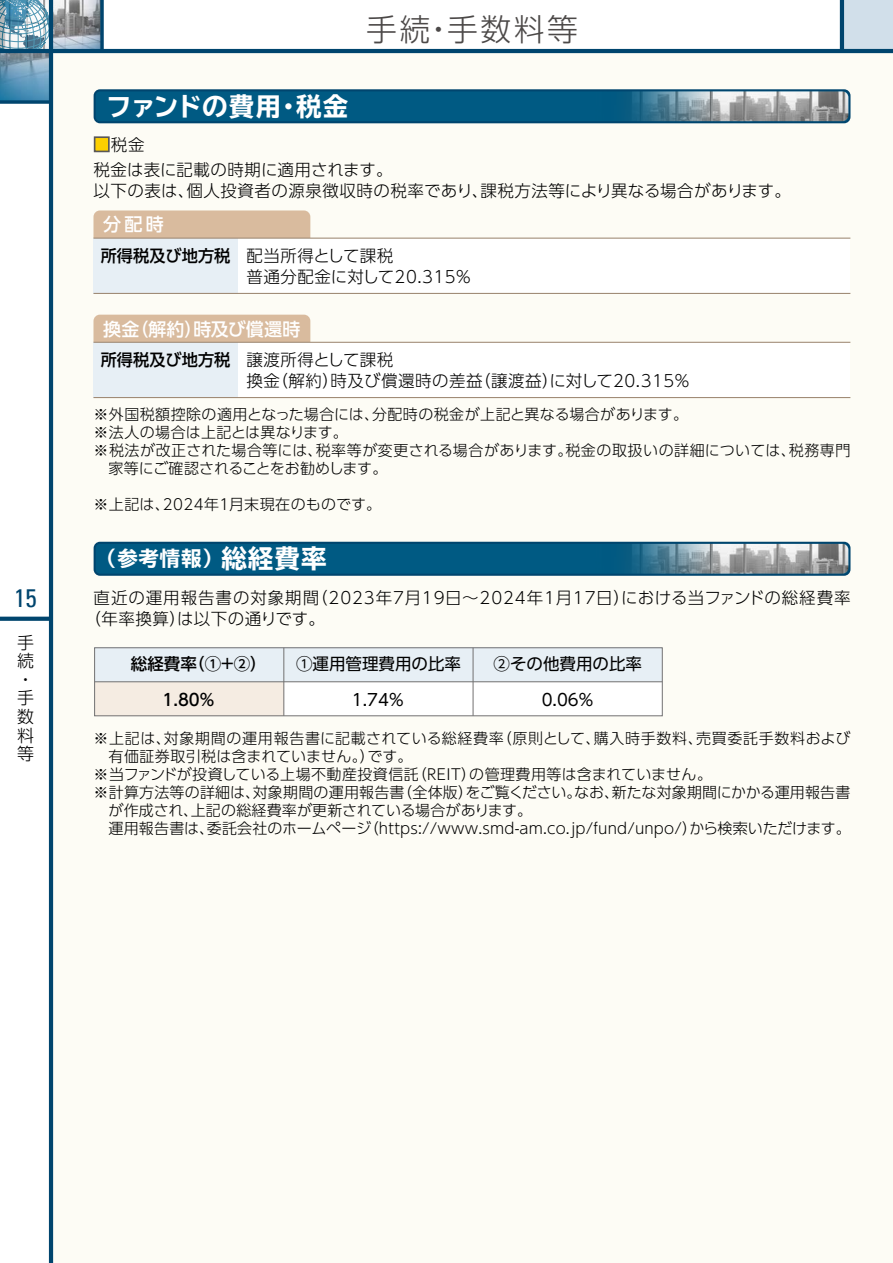
<style>
.page{position:relative;width:893px;height:1263px;background:#fff}
.page>*{position:absolute;margin:0;border:0;box-sizing:border-box;transform-origin:0 0}
.t1{font:300 30.9px "UD Shin Go Pro";letter-spacing:.08em;color:#4c4948}
.t2{font:700 expanded 25.5px "TBUD Go Std";color:#fff}
.t3{font:condensed 25.5px "Univers";color:#00456e}
.t4{font:700 expanded 20.4px "TBUD Go Std";color:#fff}
.t5{font:500 18px "UD Shin Go Pro";letter-spacing:.01em;color:#fff}
.t6{font:300 16.95px/18.6px "UD Shin Go Pro";color:#000}
.t7{font:300 16.5px/21px "UD Shin Go Pro";letter-spacing:.03em;color:#000}
.t8{font:300 16.5px/21px "UD Shin Go Pro";letter-spacing:.055em;color:#000}
.t9{font:16.5px "UD Shin Go Pro";color:#000}
.t10{font:500 16.5px "UD Shin Go Pro";color:#000}
.t11{font:300 15px "UD Shin Go Pro";letter-spacing:.01em;color:#000}
.t12{font:300 15px "UD Shin Go Pro";letter-spacing:.03em;color:#000}
.t13{font:300 15px "UD Shin Go Pro";letter-spacing:.035em;color:#000}
.t14{font:300 15px "UD Shin Go Pro";letter-spacing:.045em;color:#000}
.t15{font:300 15px "UD Shin Go Pro";letter-spacing:-.01em;color:#000}
.s1{color:#fdd000}
.s2{font-weight:500}
.s3{font-size:25.5px}
</style>
<div class="page">
<img style="left:0;top:53px;width:49px;height:47px">
<svg style="left:0;top:0;width:49px;height:49px"></svg>
<img style="left:53px;top:0;width:47px;height:49px">
<div style="left:842px;top:0;width:51px;height:51px;background:#d1dfea"></div>
<svg style="left:0;top:617px;width:49px;height:4px"></svg>
<div style="left:51px;top:51px;width:842px;height:1212px;background:#fdfcf5"></div>
<hr style="left:49px;top:0;width:4px;height:1263px;background:#00456e">
<hr style="left:0;top:49px;width:893px;height:4px;background:#00456e">
<svg style="left:0;top:100px;width:49px;height:4px"></svg>
<svg style="left:100px;top:0;width:4px;height:49px"></svg>
<hr style="left:840px;top:0;width:4px;height:51px;background:#00456e">
<div style="left:93px;top:210px;width:217px;height:34px;background:#d9bb9e;border-radius:6px"></div>
<div style="left:93px;top:315px;width:217px;height:34px;background:#d9bb9e;border-radius:6px"></div>
<div style="left:93px;top:342px;width:757px;height:56px;background:#fff"></div>
<div style="left:93px;top:342px;width:145px;height:56px;background:#e7eff5"></div>
<div style="left:93px;top:238px;width:757px;height:55px;background:#fff"></div>
<div style="left:93px;top:238px;width:145px;height:56px;background:#e7eff5"></div>
<hr style="left:93px;top:293px;width:757px;height:1px;background:#9d8771">
<hr style="left:93px;top:238px;width:757px;height:1px;background:#9d8771">
<hr style="left:93px;top:397px;width:757px;height:1px;background:#9d8771">
<hr style="left:93px;top:342px;width:757px;height:1px;background:#9d8771">
<svg style="left:94px;top:89px;width:756px;height:34px;background:#035981"></svg>
<img style="left:594px;top:91px;width:254px;height:30px">
<svg style="left:94px;top:542px;width:756px;height:34px;background:#035880"></svg>
<img style="left:594px;top:544px;width:254px;height:30px">
<div style="left:94px;top:136px;width:16px;height:16px;border:2px solid #595757"></div>
<div style="left:95px;top:648px;width:189px;height:68px;background:#f5ece2"></div>
<div style="left:284px;top:648px;width:378px;height:68px;background:#fff"></div>
<div style="left:95px;top:648px;width:567px;height:34px;background:#e7eff5"></div>
<div style="left:94px;top:647px;width:568px;height:69px;border:1px solid #727171"></div>
<hr style="left:95px;top:681px;width:567px;height:1px;background:#727171">
<hr style="left:284px;top:648px;width:1px;height:68px;background:#727171">
<hr style="left:473px;top:648px;width:1px;height:68px;background:#727171">
<h2 class="t3" style="left:14px;top:582px;width:24px">15</h2>
<p class="t6" style="left:17px;top:632px;width:18px">手続・手数料等</p>
<h1 class="t1" style="left:366px;top:4px;width:213px">手続・手数料等</h1>
<h2 class="t2" style="left:106px;top:92px;width:244px">ファンドの費用・税金</h2>
<p class="t7" style="left:93px;top:133px;width:53px"><span class="s1">■</span>税金</p>
<p class="t7" style="left:93px;top:159px;width:699px">税金は表に記載の時期に適用されます。<br>以下の表は、個人投資者の源泉徴収時の税率であり、課税方法等により異なる場合があります。</p>
<p class="t5" style="left:103px;top:210px;width:62px">分配時</p>
<p class="t7" style="left:247px;top:244px;width:227px;text-indent:-146px"><span class="s2">所得税及び地方税</span> 配当所得として課税<br>普通分配金に対して20.315％</p>
<p class="t5" style="left:103px;top:314px;width:199px">換金（解約）時及び償還時</p>
<p class="t7" style="left:247px;top:348px;width:445px;text-indent:-146px"><span class="s2">所得税及び地方税</span> 譲渡所得として課税<br>換金（解約）時及び償還時の差益（譲渡益）に対して20.315％</p>
<p class="t12" style="left:93px;top:402px;width:596px">※外国税額控除の適用となった場合には、分配時の税金が上記と異なる場合があります。</p>
<p class="t11" style="left:93px;top:420px;width:256px">※法人の場合は上記とは異なります。</p>
<p class="t13" style="left:93px;top:438px;width:758px">※税法が改正された場合等には、税率等が変更される場合があります。税金の取扱いの詳細については、税務専門</p>
<p class="t15" style="left:108px;top:456px;width:280px">家等にご確認されることをお勧めします。</p>
<p class="t11" style="left:93px;top:492px;width:289px">※上記は、2024年１月末現在のものです。</p>
<h3 class="t4" style="left:96px;top:547px;width:232px">（参考情報）<span class="s3">総経費率</span></h3>
<p class="t8" style="left:85px;top:587px;width:768px;text-indent:9px">直近の運用報告書の対象期間（2023年7月19日～2024年1月17日）における当ファンドの総経費率（年率換算）は以下の通りです。</p>
<p class="t10" style="left:131px;top:651px;width:137px">総経費率（①+②）</p>
<p class="t9" style="left:296px;top:651px;width:167px">①運用管理費用の比率</p>
<p class="t9" style="left:493px;top:651px;width:150px">②その他費用の比率</p>
<p class="t10" style="left:163px;top:686px;width:53px">1.80%</p>
<p class="t9" style="left:352px;top:686px;width:53px">1.74%</p>
<p class="t9" style="left:542px;top:686px;width:53px">0.06%</p>
<p class="t14" style="left:94px;top:726px;width:758px">※上記は、対象期間の運用報告書に記載されている総経費率（原則として、購入時手数料、売買委託手数料および</p>
<p class="t11" style="left:109px;top:744px;width:306px">有価証券取引税は含まれていません。）です。</p>
<p class="t12" style="left:94px;top:762px;width:620px">※当ファンドが投資している上場不動産投資信託（REIT）の管理費用等は含まれていません。</p>
<p class="t11" style="left:94px;top:780px;width:758px">※計算方法等の詳細は、対象期間の運用報告書（全体版）をご覧ください。なお、新たな対象期間にかかる運用報告書</p>
<p class="t11" style="left:109px;top:798px;width:425px">が作成され、上記の総経費率が更新されている場合があります。</p>
<p class="t11" style="left:109px;top:816px;width:744px">運用報告書は、委託会社のホームページ（https://www.smd-am.co.jp/fund/unpo/）から検索いただけます。</p>
</div>
